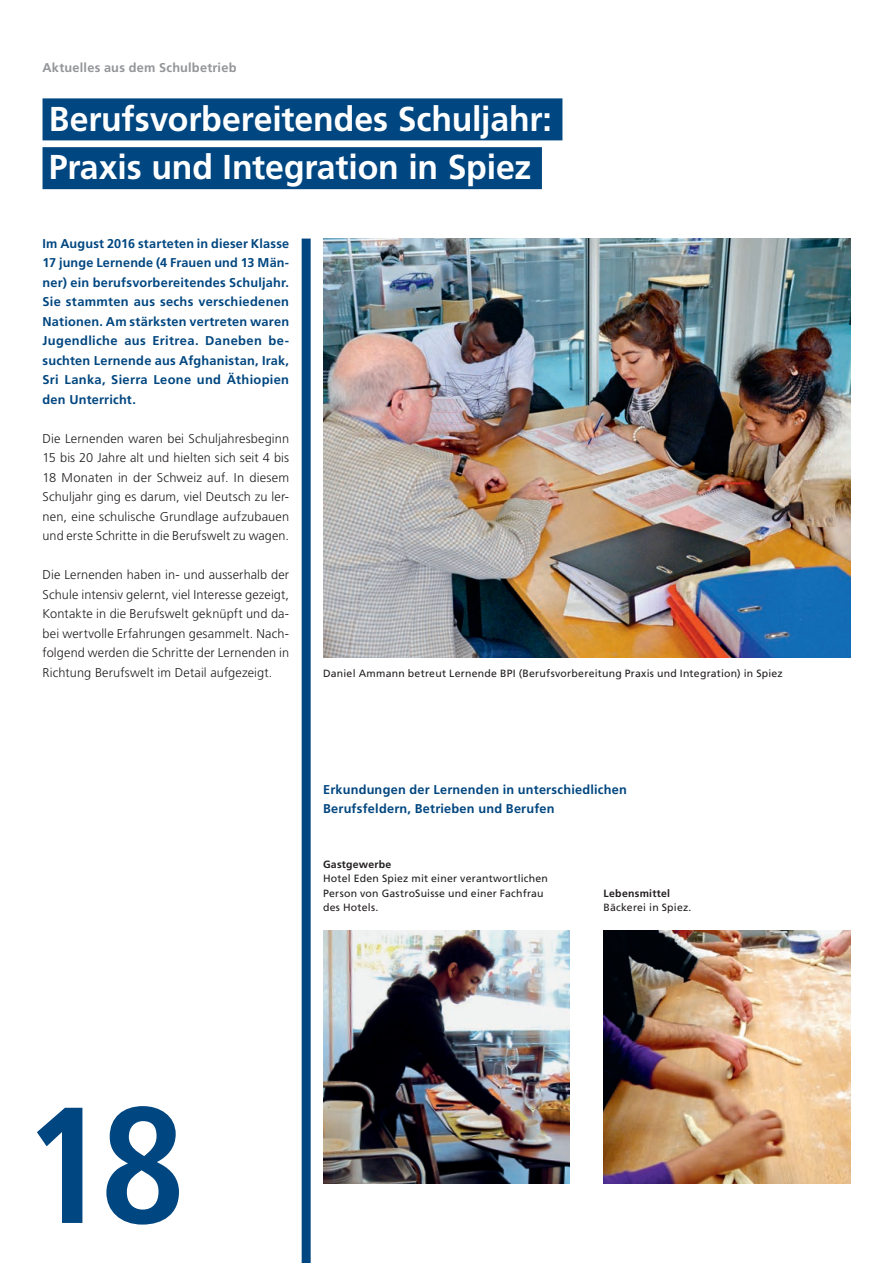
<style>
.page{position:relative;width:893px;height:1263px;background:#fff}
.page>*{position:absolute;margin:0;border:0;box-sizing:border-box;transform-origin:0 0}
.t1{font:700 condensed 165px "Frutiger LT Std";color:#004680}
.t2{font:700 34.5px/48.8px "Frutiger LT Std";letter-spacing:-.005em;color:#fff}
.t3{font:300 12.75px/19.5px "Frutiger LT Std";letter-spacing:.01em;color:#231f20;text-align:justify}
.t4{font:700 12.75px/19.5px "Frutiger LT Std";letter-spacing:.02em;color:#004680;text-align:justify}
.t5{font:700 12.75px "Frutiger LT Std";letter-spacing:.02em;color:#939598}
.t6{font:10.5px/14.2px "Frutiger LT Std";letter-spacing:.02em;color:#231f20}
.t7{font:700 10.5px "Frutiger LT Std";letter-spacing:.025em;color:#231f20}
</style>
<div class="page">
<div style="left:302px;top:239px;width:9px;height:1024px;background:#004680"></div>
<div style="left:43px;top:98px;width:519px;height:42px;background:#004680"></div>
<div style="left:43px;top:147px;width:499px;height:42px;background:#004680"></div>
<img style="left:323px;top:930px;width:247px;height:254px">
<img style="left:604px;top:930px;width:246px;height:254px">
<img style="left:323px;top:239px;width:527px;height:418px">
<p class="t5" style="left:43px;top:60px;width:195px">Aktuelles aus dem Schulbetrieb</p>
<h2 class="t2" style="left:49px;top:94px;width:504px">Berufsvorbereitendes Schuljahr:<br>Praxis und Integration in Spiez</h2>
<p class="t4" style="left:43px;top:234px;width:248px">Im August 2016 starteten in dieser Klasse 17 junge Lernende (4 Frauen und 13 Män&shy;ner) ein berufsvorbereitendes Schuljahr.<br>Sie stammten aus sechs verschiedenen Nationen. Am stärksten vertreten waren Jugendliche aus Eritrea. Daneben be&shy;suchten Lernende aus Afghanistan, Irak, Sri Lanka, Sierra Leone und Äthiopien den Unterricht.</p>
<p class="t3" style="left:43px;top:429px;width:248px">Die Lernenden waren bei Schuljahresbeginn 15 bis 20 Jahre alt und hielten sich seit 4 bis 18 Monaten in der Schweiz auf. In diesem Schuljahr ging es darum, viel Deutsch zu ler&shy;nen, eine schulische Grundlage aufzubauen und erste Schritte in die Berufswelt zu wagen.</p>
<p class="t3" style="left:43px;top:565px;width:248px">Die Lernenden haben in- und ausserhalb der Schule intensiv gelernt, viel Interesse gezeigt, Kontakte in die Berufswelt geknüpft und da&shy;bei wertvolle Erfahrungen gesammelt. Nach&shy;folgend werden die Schritte der Lernenden in Richtung Berufswelt im Detail aufgezeigt.</p>
<p class="t6" style="left:323px;top:666px;width:461px">Daniel Ammann betreut Lernende BPI (Berufsvorbereitung Praxis und Integration) in Spiez</p>
<p class="t4" style="left:323px;top:780px;width:305px">Erkundungen der Lernenden in unterschiedlichen<br>Berufsfeldern, Betrieben und Berufen</p>
<p class="t7" style="left:323px;top:858px;width:70px">Gastgewerbe</p>
<p class="t6" style="left:323px;top:872px;width:226px">Hotel Eden Spiez mit einer verantwortlichen<br>Person von GastroSuisse und einer Fachfrau des Hotels.</p>
<p class="t7" style="left:604px;top:887px;width:68px">Lebensmittel</p>
<p class="t6" style="left:604px;top:900px;width:89px">Bäckerei in Spiez.</p>
<h1 class="t1" style="left:23px;top:1068px;width:164px">18</h1>
</div>
